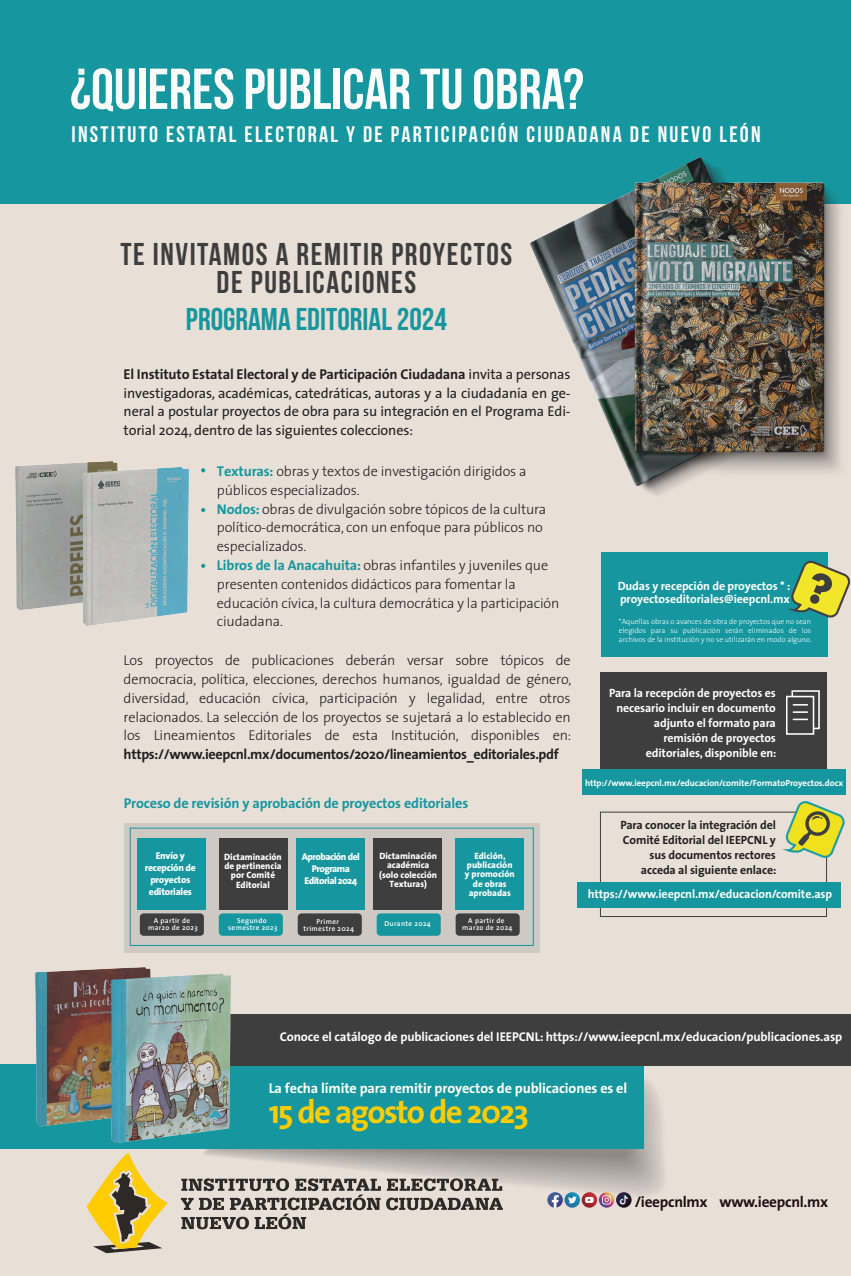
<style>
.page{position:relative;width:851px;height:1276px;background:#fff}
.page>*{position:absolute;margin:0;border:0;box-sizing:border-box;transform-origin:0 0}
.t1{font:700 57.53px "Bebas Neue";color:#fff}
.t2{font:700 33px "The Sans";letter-spacing:-.05em;color:#fc0}
.t3{font:700 31.5px/28.5px "Bebas Neue";letter-spacing:.05em;color:#3e3e3f;text-align:center}
.t4{font:700 31.5px "Bebas Neue";color:#16979f}
.t5{font:700 22.5px "Bebas Neue";letter-spacing:.1em;color:#fff}
.t6{font:700 15.3px "The Sans";letter-spacing:-.02em;color:#1e1112}
.t7{font:300 14.25px/18.8px "The Sans";letter-spacing:-.01em;color:#231f20;text-align:justify}
.t8{font:14.25px/18.8px "The Sans";letter-spacing:-.01em;color:#231f20;text-align:justify}
.t9{font:700 14.25px "The Sans";letter-spacing:-.025em;color:#231f20}
.t10{font:700 14.25px "The Sans";letter-spacing:-.01em;color:#fff}
.t11{font:700 14.25px "The Sans";letter-spacing:-.01em;color:#16979f}
.t12{font:700 12.75px "The Sans";letter-spacing:-.01em;color:#fff}
.t13{font:700 12px/15px "The Sans";letter-spacing:-.01em;color:#fff}
.t14{font:700 12px/15px "The Sans";letter-spacing:-.01em;color:#231f20;text-align:right}
.t15{font:800 9.82px/11.8px "The Sans";letter-spacing:-.025em;color:#fff;text-align:center}
.t16{font:800 9.82px/11.8px "The Sans";letter-spacing:-.05em;color:#fff;text-align:center}
.t17{font:800 9.15px/9.1px "The Sans";color:#fff;text-align:center}
.t18{font:700 9px "The Sans";letter-spacing:-.01em;color:#fff}
.t19{font:300 7.5px/9px "The Sans";color:#fff;text-align:justify}
.t20{font:600 7.2px/7.2px "The Sans";letter-spacing:.05em;color:#fff;text-align:center}
.s1{font-weight:700}
.s2{font-weight:700;color:#16979f}
</style>
<div class="page">
<div style="left:0;top:0;width:850px;height:1276px;background:#e8dfd6"></div>
<div style="left:124px;top:823px;width:415px;height:129px;background:#cfc9c4"></div>
<div style="left:0;top:0;width:850px;height:203px;background:#16979f"></div>
<div style="left:0;top:1064px;width:643px;height:84px;background:#16979f"></div>
<div style="left:601px;top:552px;width:226px;height:104px;background:#16979f"></div>
<div style="left:600px;top:672px;width:226px;height:105px;background:#3e3e3f"></div>
<div style="left:108px;top:1013px;width:742px;height:52px;background:#3e3e3f"></div>
<div style="left:785px;top:696px;width:29px;height:39px;border:2px solid #fff"></div>
<svg style="left:790px;top:690px;width:30px;height:40px"></svg>
<div style="left:600px;top:812px;width:226px;height:105px;border:1px solid #3e3e3f"></div>
<div style="left:577px;top:882px;width:263px;height:25px;background:#16979f"></div>
<div style="left:582px;top:770px;width:263px;height:25px;background:#16979f"></div>
<svg style="left:87px;top:1153px;width:81px;height:100px"></svg>
<svg style="left:201px;top:468px;width:4px;height:4px"></svg>
<svg style="left:201px;top:508px;width:4px;height:4px"></svg>
<svg style="left:201px;top:564px;width:4px;height:4px"></svg>
<div style="left:138px;top:837px;width:68px;height:72px;background:#16979f"></div>
<div style="left:140px;top:913px;width:64px;height:23px;background:#3e3e3f;border-radius:4px"></div>
<div style="left:296px;top:837px;width:68px;height:72px;background:#16979f"></div>
<div style="left:298px;top:913px;width:64px;height:23px;background:#3e3e3f;border-radius:4px"></div>
<div style="left:455px;top:837px;width:68px;height:72px;background:#16979f"></div>
<div style="left:455px;top:913px;width:64px;height:23px;background:#3e3e3f;border-radius:4px"></div>
<div style="left:219px;top:838px;width:68px;height:72px;background:#3e3e3f"></div>
<div style="left:219px;top:913px;width:64px;height:23px;background:#16979f;border-radius:4px"></div>
<div style="left:373px;top:838px;width:69px;height:72px;background:#3e3e3f"></div>
<div style="left:376px;top:913px;width:64px;height:23px;background:#16979f;border-radius:4px"></div>
<svg style="left:181px;top:1081px;width:465px;height:148px"></svg>
<svg style="left:788px;top:558px;width:62px;height:62px"></svg>
<svg style="left:771px;top:801px;width:74px;height:59px"></svg>
<div style="left:130px;top:828px;width:403px;height:118px;border:1px solid #16979f"></div>
<img style="left:16px;top:461px;width:172px;height:164px">
<img style="left:530px;top:157px;width:317px;height:338px">
<img style="left:35px;top:967px;width:195px;height:175px">
<h1 class="t1" style="left:70px;top:57px;width:515px">¿QUIERES PUBLICAR TU OBRA?</h1>
<h3 class="t5" style="left:71px;top:122px;width:690px">INSTITUTO ESTATAL ELECTORAL Y DE PARTICIPACIÓN CIUDADANA DE NUEVO LEÓN</h3>
<h3 class="t3" style="left:120px;top:239px;width:393px">TE INVITAMOS A REMITIR PROYECTOS<br>DE PUBLICACIONES</h3>
<h3 class="t4" style="left:186px;top:301px;width:262px">PROGRAMA EDITORIAL 2024</h3>
<p class="t8" style="left:124px;top:364px;width:448px"><span class="s1">El Instituto Estatal Electoral y de Participación Ciudadana</span> invita a personas investigadoras, académicas, catedráticas, autoras y a la ciudadanía en ge&shy;neral a postular proyectos de obra para su integración en el Programa Edi&shy;torial 2024, dentro de las siguientes colecciones:</p>
<p class="t7" style="left:217px;top:461px;width:344px;text-align:left"><span class="s2">Texturas:</span> obras y textos de investigación dirigidos a públicos especializados.<br><span class="s2">Nodos:</span> obras de divulgación sobre tópicos de la cultura político-democrática, con un enfoque para públicos no especializados.<br><span class="s2">Libros de la Anacahuita:</span> obras infantiles y juveniles que presenten contenidos didácticos para fomentar la educación cívica, la cultura democrática y la participación ciudadana.</p>
<p class="t7" style="left:124px;top:651px;width:449px">Los proyectos de publicaciones deberán versar sobre tópicos de democracia, política, elecciones, derechos humanos, igualdad de género, diversidad, educación cívica, participación y legalidad, entre otros relacionados. La selección de los proyectos se sujetará a lo establecido en los Lineamientos Editoriales de esta Institución, disponibles en:</p>
<p class="t9" style="left:124px;top:742px;width:437px">https://www.ieepcnl.mx/documentos/2020/lineamientos_editoriales.pdf</p>
<p class="t11" style="left:124px;top:791px;width:346px">Proceso de revisión y aprobación de proyectos editoriales</p>
<p class="t15" style="left:145px;top:850px;width:53px">Envío y recepción de proyectos editoriales</p>
<p class="t20" style="left:148px;top:916px;width:51px">A partir de marzo de 2023</p>
<p class="t17" style="left:224px;top:852px;width:59px">Dictaminación de pertinencia por Comité<br>Editorial</p>
<p class="t20" style="left:228px;top:916px;width:51px">Segundo semestre 2023</p>
<p class="t16" style="left:302px;top:850px;width:60px">Aprobación del<br>Programa<br>Editorial 2024</p>
<p class="t20" style="left:303px;top:917px;width:52px">Primer trimestre 2024</p>
<p class="t17" style="left:379px;top:851px;width:59px">Dictaminación académica (solo colección<br>Texturas)</p>
<p class="t20" style="left:384px;top:919px;width:48px">Durante 2024</p>
<p class="t17" style="left:465px;top:851px;width:51px">Edición, publicación y promoción de obras aprobadas</p>
<p class="t20" style="left:462px;top:917px;width:52px">A partir de marzo de 2024</p>
<p class="t13" style="left:617px;top:580px;width:174px;line-height:12.8px">Dudas y recepción de proyectos * : proyectoseditoriales@ieepcnl.mx</p>
<p class="t19" style="left:618px;top:617px;width:194px">*Aquellas obras o avances de obra de proyectos que no sean elegidos para su publicación serán eliminados de los archivos de la institución y no se utilizarán en modo alguno.</p>
<p class="t13" style="left:609px;top:685px;width:169px;text-align:right">Para la recepción de proyectos es necesario incluir en documento adjunto el formato para remisión de proyectos editoriales, disponible en:</p>
<p class="t18" style="left:585px;top:775px;width:260px">http://www.ieepcnl.mx/educacion/comite/FormatoProyectos.docx</p>
<p class="t14" style="left:620px;top:816px;width:157px">Para conocer la integración del<br>Comité Editorial del IEEPCNL y sus documentos rectores acceda al siguiente enlace:</p>
<p class="t13" style="left:587px;top:886px;width:246px">https://www.ieepcnl.mx/educacion/comite.asp</p>
<p class="t12" style="left:279px;top:1026px;width:564px">Conoce el catálogo de publicaciones del IEEPCNL: https://www.ieepcnl.mx/educacion/publicaciones.asp</p>
<p class="t10" style="left:268px;top:1076px;width:360px">La fecha límite para remitir proyectos de publicaciones es el</p>
<h2 class="t2" style="left:268px;top:1084px;width:261px">15 de agosto de 2023</h2>
<p class="t6" style="left:634px;top:1189px;width:195px">/ieepcnlmx www.ieepcnl.mx</p>
</div>
